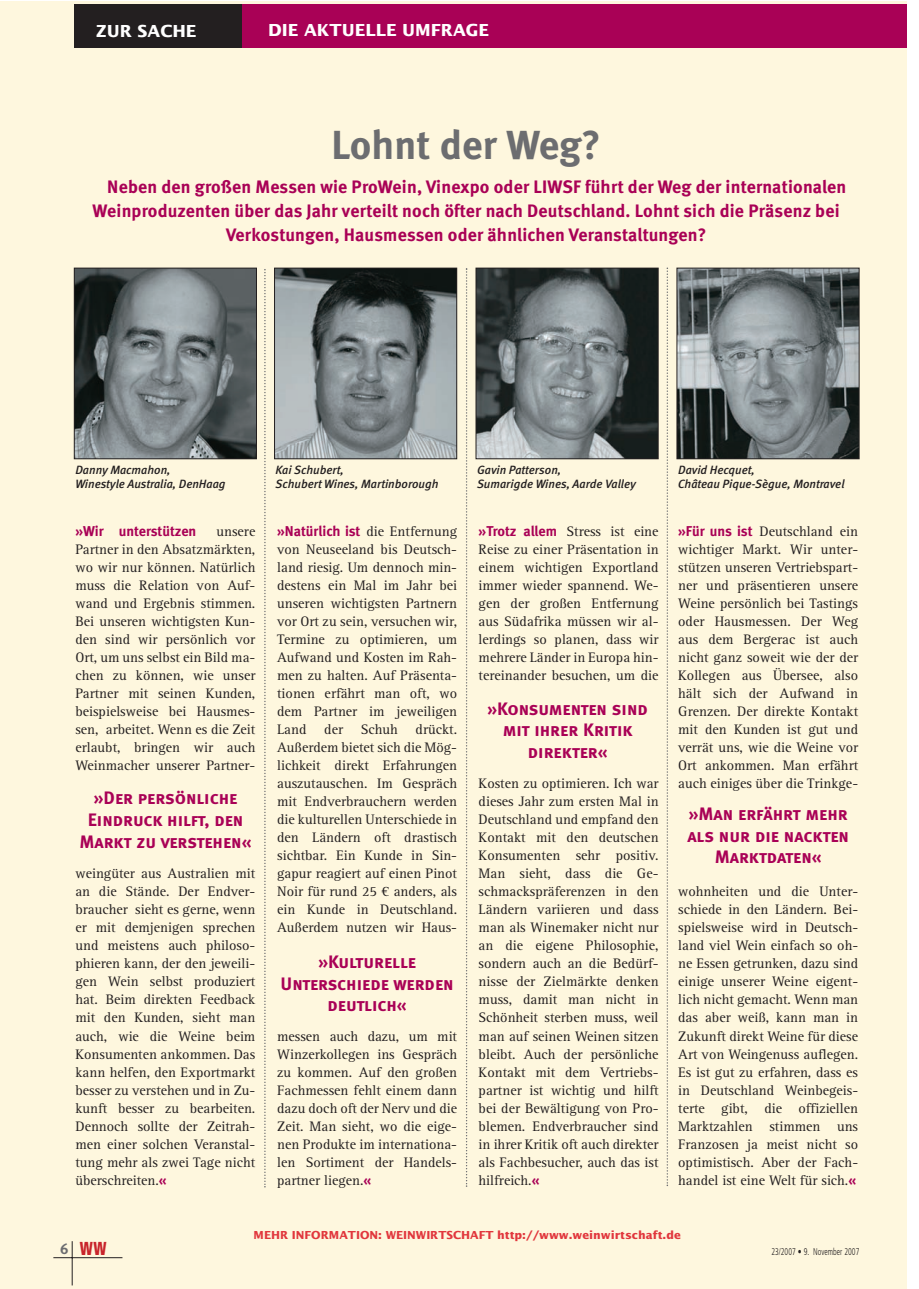
<style>
.page{position:relative;width:919px;height:1289px;background:#fff}
.page>*{position:absolute;margin:0;border:0;box-sizing:border-box;transform-origin:0 0}
.t1{font:700 40.5px "Meta";color:#6c6d70}
.t2{font:900 condensed 18.75px "Frutiger";color:#c8242b;scale:.8 1}
.t3{font:700 18px "Meta";letter-spacing:.01em;color:#a90156}
.t4{font:18px/21.6px "Meta Bold Caps";color:#a90156;text-align:center}
.t5{font:700 18px "Lucida Sans EFOP";color:#fff}
.t6{font:14.25px/18px "Agfa Rotis Serif";color:#231f20;text-align:justify}
.t7{font:700 14.25px "Meta";color:#a90156}
.t8{font:italic 500 12px/13.5px "Meta";color:#231f20}
.t9{font:700 12px "Lucida Sans EFOP";color:#e1373d}
.t10{font:300 condensed 9.75px "Frutiger";color:#231f20;scale:.8 1}
.s1{font-family:"Meta";font-weight:700;color:#a90156}
.s2{font-family:"Agfa Rotis Serif";font-weight:400;color:#231f20}
.s3{font-family:"Meta Bold LF";font-weight:400;font-stretch:normal;font-size:15px;color:#6c6d70}
</style>
<div class="page">
<div style="left:0;top:1px;width:906px;height:1287px;background:#fef7de"></div>
<div style="left:74px;top:5px;width:832px;height:43px;background:#a90156"></div>
<div style="left:74px;top:4px;width:167px;height:44px;background:#231f20"></div>
<img style="left:76px;top:270px;width:179px;height:187px">
<div style="left:74px;top:268px;width:183px;height:191px;border:1px solid #231f20"></div>
<img style="left:276px;top:270px;width:179px;height:187px">
<div style="left:274px;top:268px;width:183px;height:191px;border:1px solid #231f20"></div>
<img style="left:477px;top:270px;width:179px;height:187px">
<div style="left:475px;top:268px;width:183px;height:191px;border:1px solid #231f20"></div>
<img style="left:678px;top:270px;width:179px;height:187px">
<div style="left:676px;top:268px;width:183px;height:191px;border:1px solid #231f20"></div>
<svg style="left:264px;top:269px;width:2px;height:918px"></svg>
<svg style="left:466px;top:268px;width:1px;height:918px"></svg>
<svg style="left:666px;top:267px;width:2px;height:919px"></svg>
<hr style="left:72px;top:1241px;width:1px;height:44px;background:#231f20">
<hr style="left:53px;top:1257px;width:69px;height:1px;background:#231f20">
<p class="t5" style="left:96px;top:24px;width:102px">ZUR SACHE</p>
<p class="t5" style="left:268px;top:23px;width:222px">DIE AKTUELLE UMFRAGE</p>
<h1 class="t1" style="left:331px;top:129px;width:271px">Lohnt der Weg?</h1>
<p class="t3" style="left:107px;top:180px;width:740px">Neben den großen Messen wie ProWein, Vinexpo oder LIWSF führt der Weg der internationalen</p>
<p class="t3" style="left:93px;top:204px;width:748px">Weinproduzenten über das Jahr verteilt noch öfter nach Deutschland. Lohnt sich die Präsenz bei</p>
<p class="t3" style="left:226px;top:228px;width:481px">Verkostungen, Hausmessen oder ähnlichen Veranstaltungen?</p>
<p class="t8" style="left:75px;top:464px;width:152px">Danny Macmahon,<br>Winestyle Australia, DenHaag</p>
<p class="t8" style="left:275px;top:464px;width:164px">Kai Schubert,<br>Schubert Wines, Martinborough</p>
<p class="t8" style="left:477px;top:464px;width:160px">Gavin Patterson,<br>Sumarigde Wines, Aarde Valley</p>
<p class="t8" style="left:678px;top:464px;width:168px">David Hecquet,<br>Château Pique-Sègue, Montravel</p>
<p class="t7" style="left:75px;top:525px;width:122px">»Wir unterstützen</p>
<p class="t6" style="left:75px;top:523px;width:181px;text-indent:141px">unsere Partner in den Absatzmärkten, wo wir nur können. Natürlich muss die Relation von Auf&shy;wand und Ergebnis stimmen.<br>Bei unseren wichtigsten Kun&shy;den sind wir persönlich vor Ort, um uns selbst ein Bild ma&shy;chen zu können, wie unser Partner mit seinen Kunden, beispielsweise bei Hausmes&shy;sen, arbeitet. Wenn es die Zeit erlaubt, bringen wir auch Weinmacher unserer Partner-</p>
<p class="t4" style="left:80px;top:787px;width:173px">»Der persönliche<br>Eindruck hilft, den<br>Markt zu verstehen«</p>
<p class="t6" style="left:75px;top:865px;width:181px">weingüter aus Australien mit an die Stände. Der Endver&shy;braucher sieht es gerne, wenn er mit demjenigen sprechen und meistens auch philoso&shy;phieren kann, der den jeweili&shy;gen Wein selbst produziert hat. Beim direkten Feedback mit den Kunden, sieht man auch, wie die Weine beim Konsumenten ankommen. Das kann helfen, den Exportmarkt besser zu verstehen und in Zu&shy;kunft besser zu bearbeiten.<br>Dennoch sollte der Zeitrah&shy;men einer solchen Veranstal&shy;tung mehr als zwei Tage nicht überschreiten.<span class="s1">«</span></p>
<p class="t7" style="left:277px;top:525px;width:181px">»Natürlich ist <span class="s2">die Entfernung</span></p>
<p class="t6" style="left:277px;top:541px;width:181px">von Neuseeland bis Deutsch&shy;land riesig. Um dennoch min&shy;destens ein Mal im Jahr bei unseren wichtigsten Partnern vor Ort zu sein, versuchen wir, Termine zu optimieren, um Aufwand und Kosten im Rah&shy;men zu halten. Auf Präsenta&shy;tionen erfährt man oft, wo dem Partner im jeweiligen Land der Schuh drückt.<br>Außerdem bietet sich die Mög&shy;lichkeit direkt Erfahrungen auszutauschen. Im Gespräch mit Endverbrauchern werden die kulturellen Unterschiede in den Ländern oft drastisch sichtbar. Ein Kunde in Sin&shy;gapur reagiert auf einen Pinot Noir für rund 25 € anders, als ein Kunde in Deutschland.<br>Außerdem nutzen wir Haus-</p>
<p class="t4" style="left:280px;top:950px;width:174px">»Kulturelle<br>Unterschiede werden deutlich«</p>
<p class="t6" style="left:277px;top:1027px;width:181px">messen auch dazu, um mit Winzerkollegen ins Gespräch zu kommen. Auf den großen Fachmessen fehlt einem dann dazu doch oft der Nerv und die Zeit. Man sieht, wo die eige&shy;nen Produkte im internationa&shy;len Sortiment der Handels&shy;partner liegen.<span class="s1">«</span></p>
<p class="t6" style="left:478px;top:523px;width:181px"><span class="s1">»Trotz allem</span> Stress ist eine Reise zu einer Präsentation in einem wichtigen Exportland immer wieder spannend. We&shy;gen der großen Entfernung aus Südafrika müssen wir al&shy;lerdings so planen, dass wir mehrere Länder in Europa hin&shy;tereinander besuchen, um die</p>
<p class="t4" style="left:487px;top:697px;width:162px">»Konsumenten sind mit ihrer Kritik direkter«</p>
<p class="t6" style="left:478px;top:775px;width:181px">Kosten zu optimieren. Ich war dieses Jahr zum ersten Mal in Deutschland und empfand den Kontakt mit den deutschen Konsumenten sehr positiv.<br>Man sieht, dass die Ge&shy;schmackspräferenzen in den Ländern variieren und dass man als Winemaker nicht nur an die eigene Philosophie, sondern auch an die Bedürf&shy;nisse der Zielmärkte denken muss, damit man nicht in Schönheit sterben muss, weil man auf seinen Weinen sitzen bleibt. Auch der persönliche Kontakt mit dem Vertriebs&shy;partner ist wichtig und hilft bei der Bewältigung von Pro&shy;blemen. Endverbraucher sind in ihrer Kritik oft auch direkter als Fachbesucher, auch das ist hilfreich.<span class="s1">«</span></p>
<p class="t6" style="left:678px;top:523px;width:181px"><span class="s1">»Für uns ist</span> Deutschland ein wichtiger Markt. Wir unter&shy;stützen unseren Vertriebspart&shy;ner und präsentieren unsere Weine persönlich bei Tastings oder Hausmessen. Der Weg aus dem Bergerac ist auch nicht ganz soweit wie der der Kollegen aus Übersee, also hält sich der Aufwand in Grenzen. Der direkte Kontakt mit den Kunden ist gut und verrät uns, wie die Weine vor Ort ankommen. Man erfährt auch einiges über die Trinkge-</p>
<p class="t4" style="left:687px;top:803px;width:163px">»Man erfährt mehr als nur die nackten<br>Marktdaten«</p>
<p class="t6" style="left:678px;top:883px;width:181px">wohnheiten und die Unter&shy;schiede in den Ländern. Bei&shy;spielsweise wird in Deutsch&shy;land viel Wein einfach so oh&shy;ne Essen getrunken, dazu sind einige unserer Weine eigent&shy;lich nicht gemacht. Wenn man das aber weiß, kann man in Zukunft direkt Weine für diese Art von Weingenuss auflegen.<br>Es ist gut zu erfahren, dass es in Deutschland Weinbegeis&shy;terte gibt, die offiziellen Marktzahlen stimmen uns Franzosen ja meist nicht so optimistisch. Aber der Fach&shy;handel ist eine Welt für sich.<span class="s1">«</span></p>
<p class="t9" style="left:253px;top:1230px;width:429px">MEHR INFORMATION: WEINWIRTSCHAFT http://www.weinwirtschaft.de</p>
<h2 class="t2" style="left:60px;top:1240px;width:60px"><span class="s3">6</span> WW</h2>
<p class="t10" style="left:771px;top:1247px;width:112px">23/2007 • 9. November 2007</p>
</div>
